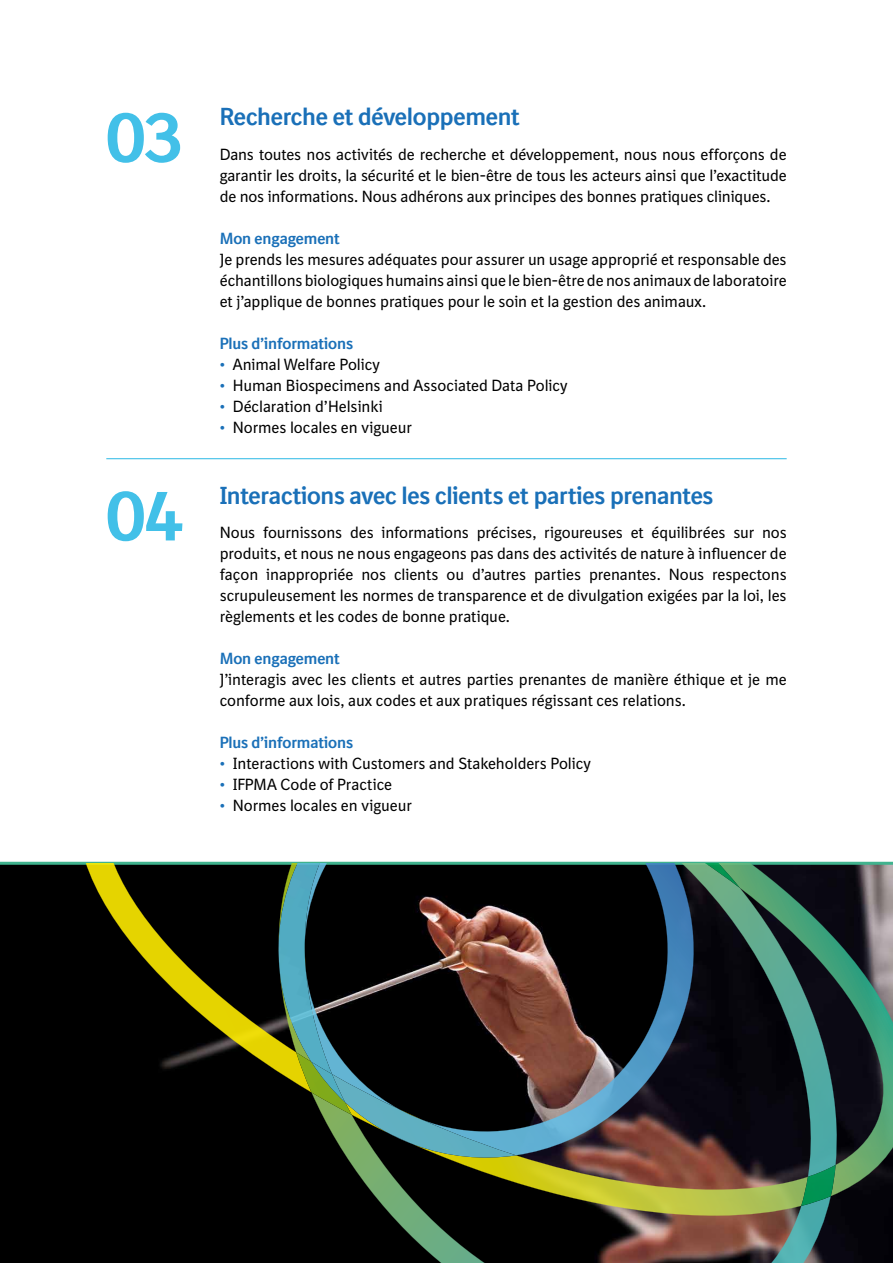
<style>
.page{position:relative;width:893px;height:1263px;background:#fff}
.page>*{position:absolute;margin:0;border:0;box-sizing:border-box;transform-origin:0 0}
.t1{font:700 71.25px "BI Sans NEXT";color:#42c0e8}
.t2{font:700 24px "BI Sans NEXT";letter-spacing:-.015em;color:#1a70b8}
.t3{font:15.75px/21px "BI Sans NEXT";letter-spacing:-.005em;color:#000;text-align:justify}
.t4{font:700 15.75px "BI Sans NEXT";letter-spacing:-.01em;color:#1a70b8}
.s1{color:#1a70b8}
</style>
<div class="page">
<hr style="left:106px;top:458px;width:681px;height:1px;background:#42c0e8">
<div style="left:0;top:865px;width:893px;height:398px;background:#000"></div>
<hr style="left:0;top:862px;width:893px;height:3px;background:#40b38e">
<svg style="left:312px;top:1155px;width:519px;height:108px;background:#33302a"></svg>
<svg style="left:63px;top:863px;width:215px;height:229px;background:#222002"></svg>
<svg style="left:703px;top:863px;width:190px;height:333px;background:#2b4640"></svg>
<svg style="left:345px;top:1102px;width:463px;height:114px;background:#554e26"></svg>
<img style="left:703px;top:863px;width:37px;height:25px">
<img style="left:801px;top:1165px;width:35px;height:41px">
<svg style="left:279px;top:863px;width:424px;height:292px;background:#2c3239"></svg>
<img style="left:279px;top:863px;width:277px;height:211px">
<img style="left:332px;top:1074px;width:184px;height:86px">
<img style="left:311px;top:1062px;width:34px;height:40px">
<h1 class="t1" style="left:106px;top:95px;width:78px">03</h1>
<h2 class="t2" style="left:220px;top:102px;width:302px">Recherche et développement</h2>
<p class="t3" style="left:220px;top:143px;width:568px">Dans toutes nos activités de recherche et développement, nous nous efforçons de garantir les droits, la sécurité et le bien-être de tous les acteurs ainsi que l’exactitude de nos informations. Nous adhérons aux principes des bonnes pratiques cliniques.</p>
<p class="t4" style="left:220px;top:229px;width:122px">Mon engagement</p>
<p class="t3" style="left:220px;top:248px;width:568px">Je prends les mesures adéquates pour assurer un usage approprié et responsable des échantillons biologiques humains ainsi que le bien-être de nos animaux de laboratoire et j’applique de bonnes pratiques pour le soin et la gestion des animaux.</p>
<p class="t4" style="left:220px;top:334px;width:135px">Plus d’informations</p>
<p class="t3" style="left:220px;top:353px;width:162px"><span class="s1">•</span> Animal Welfare Policy</p>
<p class="t3" style="left:220px;top:374px;width:349px"><span class="s1">•</span> Human Biospecimens and Associated Data Policy</p>
<p class="t3" style="left:220px;top:395px;width:165px"><span class="s1">•</span> Déclaration d’Helsinki</p>
<p class="t3" style="left:220px;top:416px;width:194px"><span class="s1">•</span> Normes locales en vigueur</p>
<h1 class="t1" style="left:106px;top:473px;width:78px">04</h1>
<h2 class="t2" style="left:220px;top:481px;width:495px">Interactions avec les clients et parties prenantes</h2>
<p class="t3" style="left:220px;top:522px;width:568px">Nous fournissons des informations précises, rigoureuses et équilibrées sur nos produits, et nous ne nous engageons pas dans des activités de nature à influencer de façon inappropriée nos clients ou d’autres parties prenantes. Nous respectons scrupuleusement les normes de transparence et de divulgation exigées par la loi, les règlements et les codes de bonne pratique.</p>
<p class="t4" style="left:220px;top:649px;width:122px">Mon engagement</p>
<p class="t3" style="left:220px;top:669px;width:568px">J’interagis avec les clients et autres parties prenantes de manière éthique et je me conforme aux lois, aux codes et aux pratiques régissant ces relations.</p>
<p class="t4" style="left:220px;top:733px;width:135px">Plus d’informations</p>
<p class="t3" style="left:220px;top:753px;width:373px"><span class="s1">•</span> Interactions with Customers and Stakeholders Policy</p>
<p class="t3" style="left:220px;top:774px;width:174px"><span class="s1">•</span> IFPMA Code of Practice</p>
<p class="t3" style="left:220px;top:795px;width:194px"><span class="s1">•</span> Normes locales en vigueur</p>
</div>
